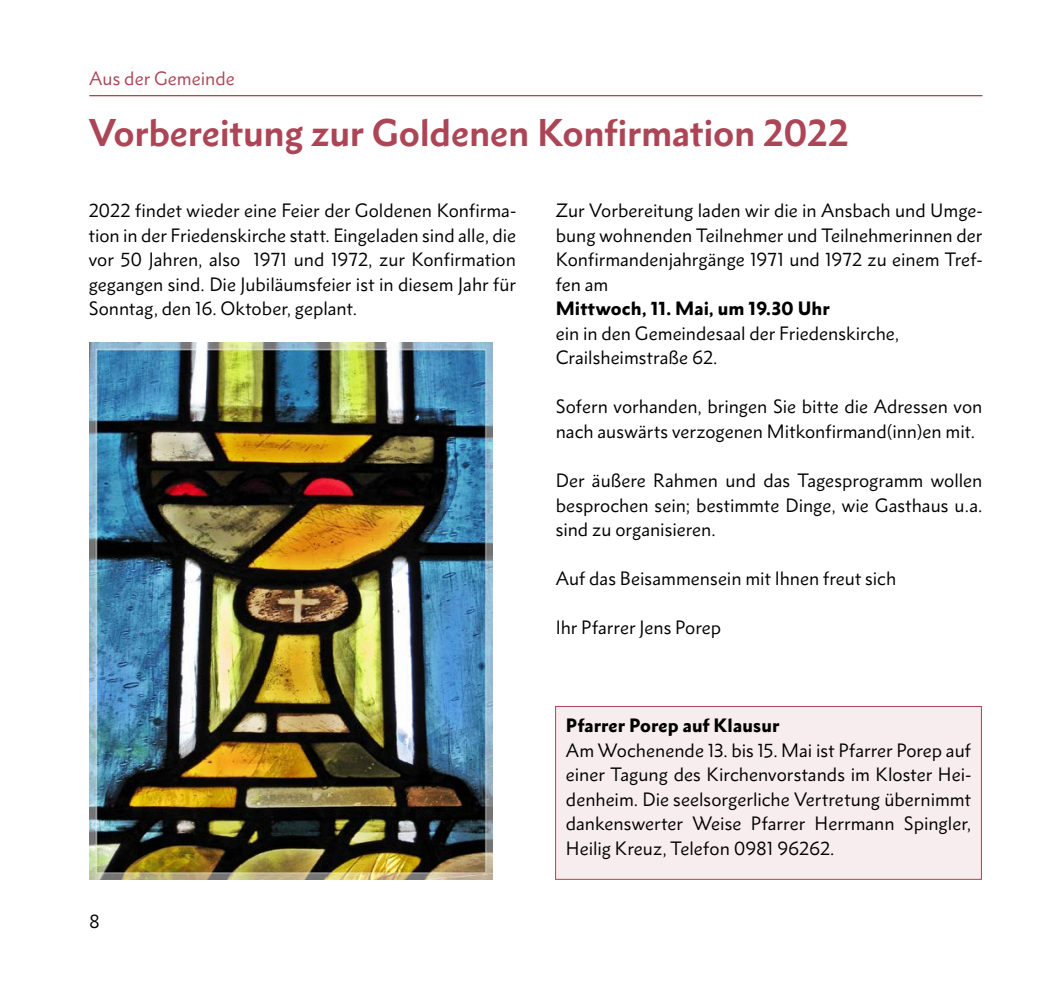
<style>
.page{position:relative;width:1042px;height:993px;background:#fff}
.page>*{position:absolute;margin:0;border:0;box-sizing:border-box;transform-origin:0 0}
.t1{font:700 35px "Metro Nova Pro";letter-spacing:-.005em;color:#ac4556}
.t2{font:17.5px/24.5px "Metro Nova Pro";color:#000;text-align:justify}
.t3{font:900 17.5px "Metro Nova Pro";letter-spacing:.005em;color:#000}
.t4{font:17.5px "Metro Nova Pro";color:#ac4556}
</style>
<div class="page">
<hr style="left:89px;top:95px;width:893px;height:1px;background:#ac4556">
<div style="left:555px;top:706px;width:426px;height:173px;background:#f7ecee"></div>
<div style="left:555px;top:705px;width:427px;height:174px;border:1px solid #ac4556"></div>
<img style="left:89px;top:342px;width:403px;height:537px">
<p class="t4" style="left:89px;top:68px;width:147px">Aus der Gemeinde</p>
<h1 class="t1" style="left:89px;top:110px;width:762px">Vorbereitung zur Goldenen Konfirmation 2022</h1>
<p class="t2" style="left:89px;top:198px;width:429px">2022 findet wieder eine Feier der Goldenen Konfirma&shy;tion in der Friedenskirche statt. Eingeladen sind alle, die vor 50 Jahren, also 1971 und 1972, zur Konfirmation gegangen sind. Die Jubiläumsfeier ist in diesem Jahr für Sonntag, den 16. Oktober, geplant.</p>
<p class="t2" style="left:89px;top:909px;width:12px">8</p>
<p class="t2" style="left:556px;top:198px;width:428px">Zur Vorbereitung laden wir die in Ansbach und Umge&shy;bung wohnenden Teilnehmer und Teilnehmerinnen der Konfirmandenjahrgänge 1971 und 1972 zu einem Tref&shy;fen am</p>
<p class="t3" style="left:556px;top:297px;width:275px">Mittwoch, 11. Mai, um 19.30 Uhr</p>
<p class="t2" style="left:556px;top:321px;width:345px">ein in den Gemeindesaal der Friedenskirche,<br>Crailsheimstraße 62.</p>
<p class="t2" style="left:556px;top:394px;width:428px">Sofern vorhanden, bringen Sie bitte die Adressen von nach auswärts verzogenen Mitkonfirmand(inn)en mit.</p>
<p class="t2" style="left:556px;top:468px;width:428px">Der äußere Rahmen und das Tagesprogramm wollen besprochen sein; bestimmte Dinge, wie Gasthaus u.a. sind zu organisieren.</p>
<p class="t2" style="left:556px;top:566px;width:342px">Auf das Beisammensein mit Ihnen freut sich</p>
<p class="t2" style="left:556px;top:615px;width:167px">Ihr Pfarrer Jens Porep</p>
<p class="t3" style="left:566px;top:714px;width:215px">Pfarrer Porep auf Klausur</p>
<p class="t2" style="left:566px;top:737px;width:407px">Am Wochenende 13. bis 15. Mai ist Pfarrer Porep auf einer Tagung des Kirchenvorstands im Kloster Hei&shy;denheim. Die seelsorgerliche Vertretung übernimmt dankenswerter Weise Pfarrer Herrmann Spingler, Heilig Kreuz, Telefon 0981 96262.</p>
</div>
